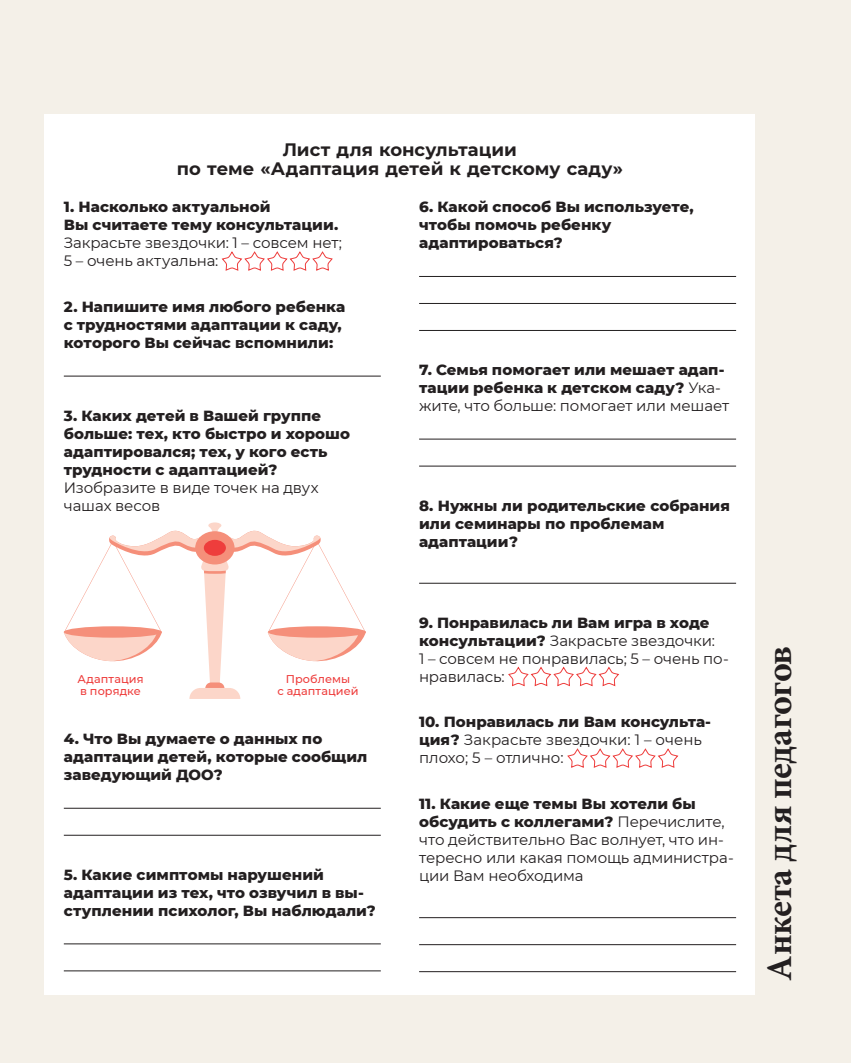
<style>
.page{position:relative;width:851px;height:1063px;background:#fff}
.page>*{position:absolute;margin:0;border:0;box-sizing:border-box;transform-origin:0 0}
.t1{font:700 36px "Minion Pro";letter-spacing:-.015em;color:#231f20}
.t2{font:700 18px/19.2px "Montserrat";color:#231f20;text-align:center}
.t3{font:800 15px/18px "Montserrat";color:#231f20}
.t4{font:15px/18px "Montserrat";letter-spacing:-.01em;color:#231f20}
.t5{font:500 11.25px/12px "Montserrat";letter-spacing:.005em;color:#ee3d3c}
.s1{font-weight:400}
.s2{font-weight:800}
</style>
<div class="page">
<div style="left:0;top:0;width:850px;height:1063px;background:#f4f0e8"></div>
<div style="left:45px;top:115px;width:710px;height:880px;background:#fff"></div>
<hr style="left:64px;top:376px;width:317px;height:1px;background:#231f20">
<hr style="left:64px;top:808px;width:317px;height:1px;background:#231f20">
<hr style="left:64px;top:835px;width:317px;height:1px;background:#231f20">
<hr style="left:64px;top:944px;width:317px;height:1px;background:#231f20">
<hr style="left:64px;top:971px;width:317px;height:1px;background:#231f20">
<svg style="left:221px;top:251px;width:112px;height:20px"></svg>
<hr style="left:419px;top:276px;width:317px;height:1px;background:#231f20">
<hr style="left:419px;top:303px;width:317px;height:1px;background:#231f20">
<hr style="left:419px;top:330px;width:317px;height:1px;background:#231f20">
<hr style="left:419px;top:439px;width:317px;height:1px;background:#231f20">
<hr style="left:419px;top:466px;width:317px;height:1px;background:#231f20">
<hr style="left:419px;top:583px;width:317px;height:1px;background:#231f20">
<hr style="left:419px;top:917px;width:317px;height:1px;background:#231f20">
<hr style="left:419px;top:944px;width:317px;height:1px;background:#231f20">
<hr style="left:419px;top:971px;width:317px;height:1px;background:#231f20">
<svg style="left:508px;top:666px;width:111px;height:21px"></svg>
<svg style="left:567px;top:748px;width:112px;height:20px"></svg>
<svg style="left:64px;top:522px;width:302px;height:177px"></svg>
<p class="t2" style="left:177px;top:139px;width:447px">Лист для консультации<br>по теме «Адаптация детей к детскому саду»</p>
<p class="t3" style="left:64px;top:197px;width:276px">1. Насколько актуальной<br>Вы считаете тему консультации.</p>
<p class="t4" style="left:64px;top:233px;width:280px">Закрасьте звездочки: 1 – совсем нет;<br>5 – очень актуальна:</p>
<p class="t3" style="left:64px;top:297px;width:283px">2. Напишите имя любого ребенка с трудностями адаптации к саду, которого Вы сейчас вспомнили:</p>
<p class="t3" style="left:419px;top:197px;width:276px">6. Какой способ Вы используете, чтобы помочь ребенку адаптироваться?</p>
<p class="t3" style="left:64px;top:405px;width:288px">3. Каких детей в Вашей группе больше: тех, кто быстро и хорошо адаптировался; тех, у кого есть трудности с адаптацией?</p>
<p class="t4" style="left:64px;top:478px;width:256px">Изобразите в виде точек на двух чашах весов</p>
<p class="t5" style="left:78px;top:672px;width:68px">Адаптация в порядке</p>
<p class="t5" style="left:277px;top:672px;width:82px;line-height:12.8px;text-align:center">Проблемы<br>с адаптацией</p>
<p class="t3" style="left:64px;top:729px;width:305px">4. Что Вы думаете о данных по адаптации детей, которые сообщил заведующий ДОО?</p>
<p class="t3" style="left:64px;top:865px;width:313px">5. Какие симптомы нарушений адаптации из тех, что озвучил в вы&shy;ступлении психолог, Вы наблюдали?</p>
<p class="t3" style="left:419px;top:360px;width:311px">7. Семья помогает или мешает адап&shy;тации ребенка к детском саду? <span class="s1">Ука&shy;жите, что больше: помогает или мешает</span></p>
<p class="t3" style="left:419px;top:495px;width:312px">8. Нужны ли родительские собрания или семинары по проблемам адаптации?</p>
<p class="t4" style="left:419px;top:613px;width:311px"><span class="s2">9. Понравилась ли Вам игра в ходе консультации?</span> Закрасьте звездочки:<br>1 – совсем не понравилась; 5 – очень по&shy;нравилась:</p>
<p class="t4" style="left:419px;top:713px;width:293px"><span class="s2">10. Понравилась ли Вам консульта&shy;ция?</span> Закрасьте звездочки: 1 – очень плохо; 5 – отлично:</p>
<p class="t4" style="left:419px;top:794px;width:316px"><span class="s2">11. Какие еще темы Вы хотели бы обсудить с коллегами?</span> Перечислите, что действительно Вас волнует, что ин&shy;тересно или какая помощь администра&shy;ции Вам необходима</p>
<h1 class="t1" style="left:754px;top:981px;width:336px;rotate:-90deg">Анкета для педагогов</h1>
</div>
